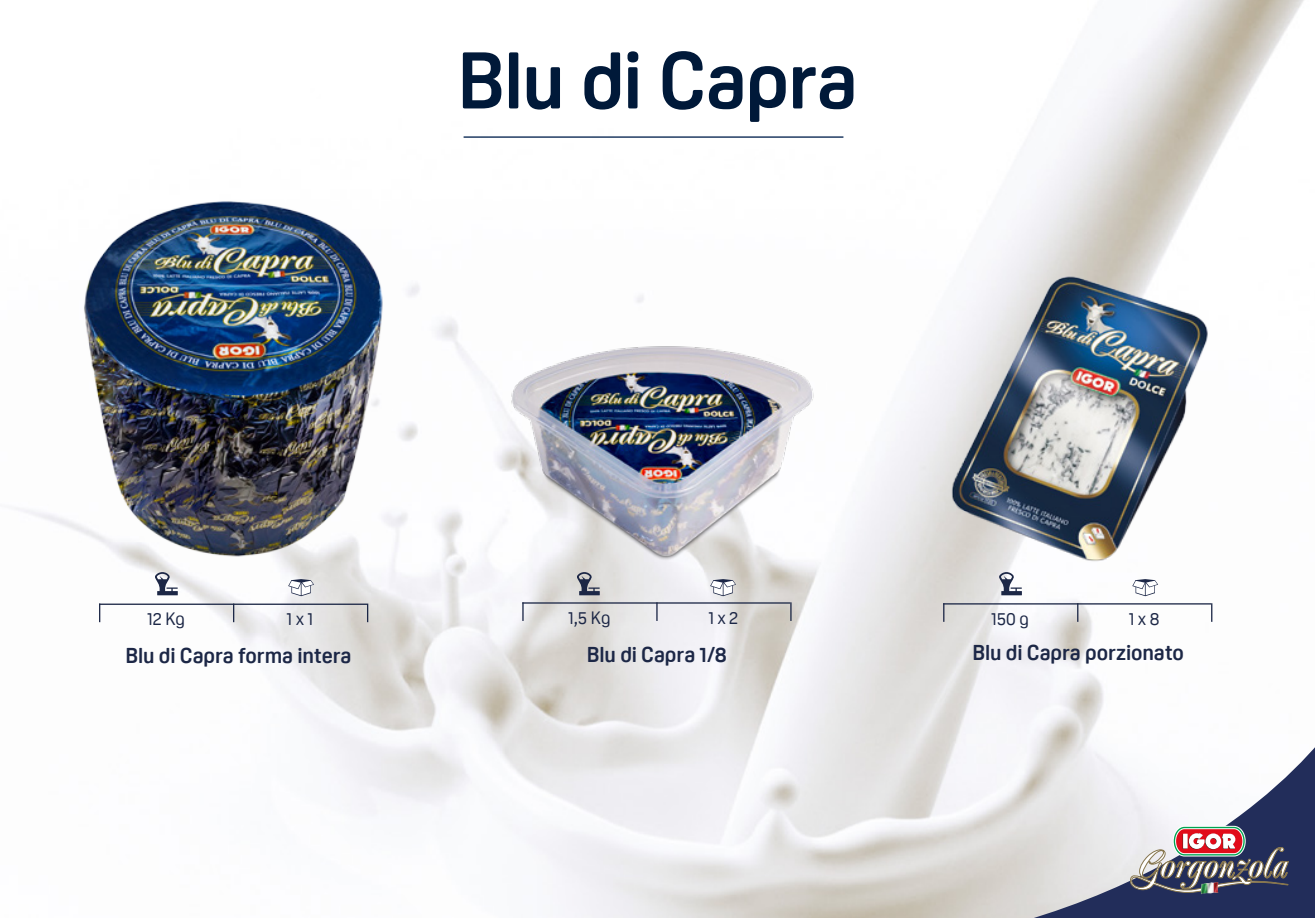
<style>
.page{position:relative;width:1315px;height:918px;background:#fff}
.page>*{position:absolute;margin:0;border:0;box-sizing:border-box;transform-origin:0 0}
.t1{font:700 78.75px "Oscine";letter-spacing:-.015em;color:#001939}
.t2{font:700 21px "Oscine";letter-spacing:-.005em;color:#1c2746}
.t3{font:17.5px "Oscine";color:#1c2746}
</style>
<div class="page">
<img style="left:16px;top:0;width:1288px;height:918px">
<hr style="left:463px;top:136px;width:380px;height:2px;background:#00204c">
<svg style="left:973px;top:717px;width:342px;height:201px"></svg>
<img style="left:1201px;top:892px;width:17px;height:2px">
<svg style="left:1130px;top:826px;width:158px;height:66px;background:#887b86"></svg>
<svg style="left:155px;top:572px;width:23px;height:23px"></svg>
<svg style="left:288px;top:579px;width:26px;height:17px"></svg>
<svg style="left:577px;top:572px;width:23px;height:23px"></svg>
<svg style="left:710px;top:579px;width:26px;height:17px"></svg>
<svg style="left:999px;top:572px;width:23px;height:23px"></svg>
<svg style="left:1132px;top:579px;width:26px;height:17px"></svg>
<img style="left:500px;top:331px;width:323px;height:238px">
<img style="left:38px;top:179px;width:411px;height:391px">
<hr style="left:99px;top:603px;width:268px;height:2px;background:#1c2746">
<svg style="left:99px;top:603px;width:1px;height:19px"></svg>
<svg style="left:367px;top:603px;width:1px;height:19px"></svg>
<svg style="left:233px;top:603px;width:1px;height:19px"></svg>
<hr style="left:522px;top:602px;width:268px;height:1px;background:#1c2746">
<svg style="left:522px;top:602px;width:1px;height:19px"></svg>
<svg style="left:790px;top:602px;width:1px;height:19px"></svg>
<svg style="left:656px;top:602px;width:1px;height:19px"></svg>
<hr style="left:943px;top:603px;width:268px;height:1px;background:#1c2746">
<svg style="left:943px;top:603px;width:1px;height:19px"></svg>
<svg style="left:1211px;top:603px;width:1px;height:19px"></svg>
<svg style="left:1077px;top:603px;width:1px;height:19px"></svg>
<img style="left:888px;top:267px;width:380px;height:304px">
<h1 class="t1" style="left:457px;top:36px;width:402px">Blu di Capra</h1>
<p class="t3" style="left:147px;top:609px;width:39px">12 Kg</p>
<p class="t3" style="left:287px;top:609px;width:28px">1 x 1</p>
<p class="t3" style="left:568px;top:608px;width:44px">1,5 Kg</p>
<p class="t3" style="left:708px;top:608px;width:31px">1 x 2</p>
<p class="t3" style="left:991px;top:609px;width:39px">150 g</p>
<p class="t3" style="left:1128px;top:609px;width:32px">1 x 8</p>
<p class="t2" style="left:125px;top:644px;width:227px">Blu di Capra forma intera</p>
<p class="t2" style="left:587px;top:642px;width:142px">Blu di Capra 1/8</p>
<p class="t2" style="left:972px;top:641px;width:213px">Blu di Capra porzionato</p>
</div>
